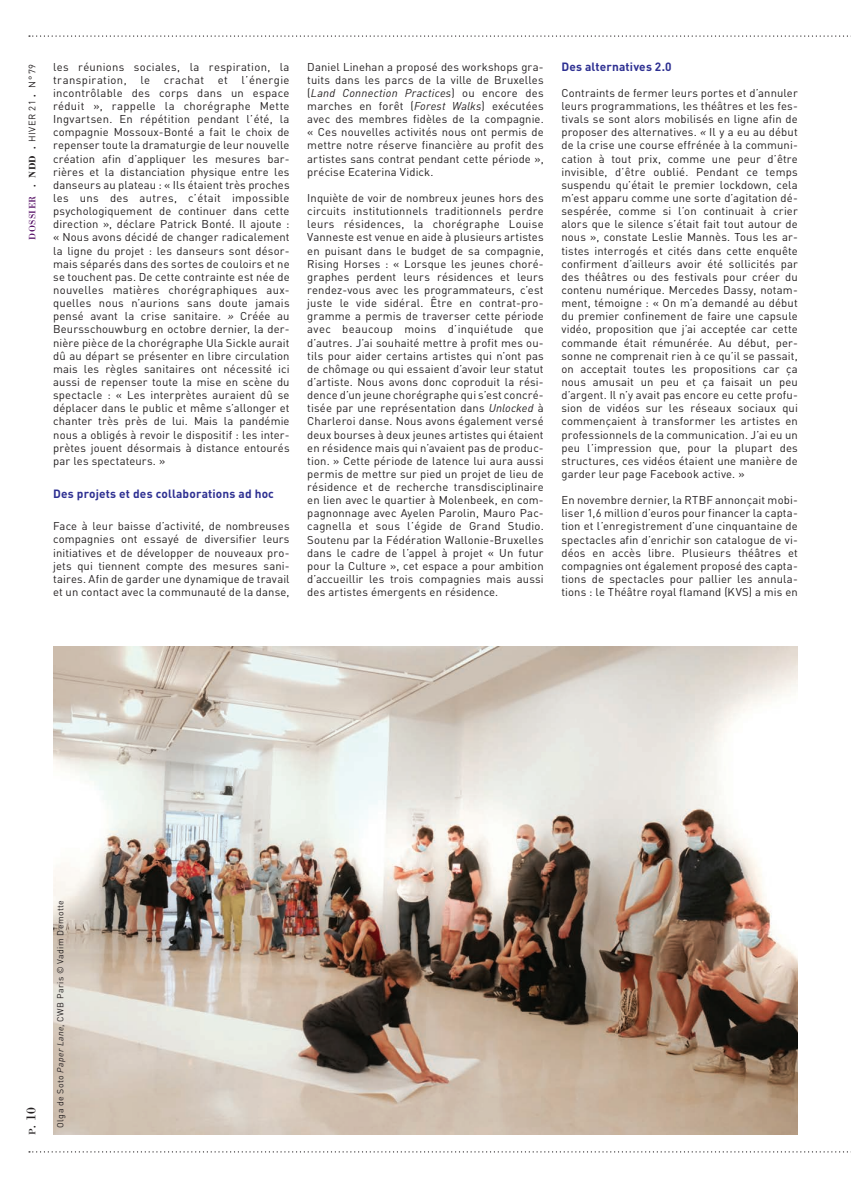
<style>
.page{position:relative;width:851px;height:1188px;background:#fff}
.page>*{position:absolute;margin:0;border:0;box-sizing:border-box;transform-origin:0 0}
.t1{font:13.75px "Bodoni Std";color:#231f20}
.Intro_Bodytexte{font:700 11.88px "DINOT";letter-spacing:.01em;color:#2e3092}
.Bodytexte{font:11.25px/13.1px "DINOT";letter-spacing:.01em;color:#231f20;text-align:justify}
.t2{font:9.38px "DINOT";letter-spacing:.055em;color:#231f20}
.Crédits{font:8.75px "DINOT";letter-spacing:.045em;color:#231f20}
.s1{font-family:"Bodoni Std";font-size:9.62px;color:#520b63}
.s2{font-family:"Bodoni Std";font-size:13.75px}
.s3{font-family:"Bodoni Std";font-weight:700;font-size:9.62px}
.s4{font-style:italic}
.s5{font-size:9.62px}
.s6{font-style:inherit}
</style>
<div class="page">
<svg style="left:29px;top:35px;width:822px;height:2px"></svg>
<svg style="left:29px;top:1151px;width:822px;height:1px"></svg>
<img style="left:53px;top:646px;width:744px;height:488px">
<p class="t2" style="left:26px;top:240px;width:177px;rotate:-90deg"><span class="s1">dossier</span> <span class="s2">.</span> <span class="s3">ndd</span> <span class="s2">.</span> HIVER 21 <span class="s2">.</span> N° 79</p>
<p class="Bodytexte" style="left:53px;top:60px;width:238px">les réunions sociales, la respiration, la transpiration, le crachat et l’énergie incontrôlable des corps dans un espace réduit », rappelle la chorégraphe Mette Ingvartsen. En répétition pendant l’été, la compagnie Mossoux-Bonté a fait le choix de repenser toute la dramaturgie de leur nouvelle création afin d’appliquer les mesures bar&shy;rières et la distanciation physique entre les danseurs au plateau : « Ils étaient très proches les uns des autres, c’était impossible psychologiquement de continuer dans cette direction », déclare Patrick Bonté. Il ajoute : « Nous avons décidé de changer radicalement la ligne du projet : les danseurs sont désor&shy;mais séparés dans des sortes de couloirs et ne se touchent pas. De cette contrainte est née de nouvelles matières chorégraphiques aux&shy;quelles nous n’aurions sans doute jamais pensé avant la crise sanitaire. <span class="s4">»</span> Créée au Beursschouwburg en octobre dernier, la der&shy;nière pièce de la chorégraphe Ula Sickle aurait dû au départ se présenter en libre circulation mais les règles sanitaires ont nécessité ici aussi de repenser toute la mise en scène du spectacle : « Les interprètes auraient dû se déplacer dans le public et même s’allonger et chanter très près de lui. Mais la pandémie nous a obligés à revoir le dispositif : les inter&shy;prètes jouent désormais à distance entourés par les spectateurs. »</p>
<p class="Intro_Bodytexte" style="left:53px;top:485px;width:222px">Des projets et des collaborations ad hoc</p>
<p class="Bodytexte" style="left:53px;top:519px;width:238px">Face à leur baisse d’activité, de nombreuses compagnies ont essayé de diversifier leurs initiatives et de développer de nouveaux pro&shy;jets qui tiennent compte des mesures sani&shy;taires. Afin de garder une dynamique de travail et un contact avec la communauté de la danse,</p>
<p class="Bodytexte" style="left:307px;top:60px;width:238px">Daniel Linehan a proposé des workshops gra&shy;tuits dans les parcs de la ville de Bruxelles (<span class="s4">Land Connection Practices</span>) ou encore des marches en forêt (<span class="s4">Forest Walks</span>) exécutées avec des membres fidèles de la compagnie. « Ces nouvelles activités nous ont permis de mettre notre réserve financière au profit des artistes sans contrat pendant cette période », précise Ecaterina Vidick.</p>
<p class="Bodytexte" style="left:307px;top:191px;width:238px">Inquiète de voir de nombreux jeunes hors des circuits institutionnels traditionnels perdre leurs résidences, la chorégraphe Louise Vanneste est venue en aide à plusieurs artistes en puisant dans le budget de sa compagnie, Rising Horses : « Lorsque les jeunes choré&shy;graphes perdent leurs résidences et leurs rendez-vous avec les programmateurs, c’est juste le vide sidéral. Être en contrat-pro&shy;gramme a permis de traverser cette période avec beaucoup moins d’inquiétude que d’autres. J’ai souhaité mettre à profit mes ou&shy;tils pour aider certains artistes qui n’ont pas de chômage ou qui essaient d’avoir leur statut d’artiste. Nous avons donc coproduit la rési&shy;dence d’un jeune chorégraphe qui s’est concré&shy;tisée par une représentation dans <span class="s4">Unlocked</span> à Charleroi danse. Nous avons également versé deux bourses à deux jeunes artistes qui étaient en résidence mais qui n’avaient pas de produc&shy;tion. » Cette période de latence lui aura aussi permis de mettre sur pied un projet de lieu de résidence et de recherche transdisciplinaire en lien avec le quartier à Molenbeek, en com&shy;pagnonnage avec Ayelen Parolin, Mauro Pac&shy;cagnella et sous l’égide de Grand Studio.<br>Soutenu par la Fédération Wallonie-Bruxelles dans le cadre de l’appel à projet « Un futur pour la Culture », cet espace a pour ambition d’accueillir les trois compagnies mais aussi des artistes émergents en résidence.</p>
<p class="Intro_Bodytexte" style="left:561px;top:58px;width:112px">Des alternatives 2.0</p>
<p class="Bodytexte" style="left:561px;top:86px;width:238px">Contraints de fermer leurs portes et d’annuler leurs programmations, les théâtres et les fes&shy;tivals se sont alors mobilisés en ligne afin de proposer des alternatives. <span class="s4">«</span> Il y a eu au début de la crise une course effrénée à la communi&shy;cation à tout prix, comme une peur d’être invisible, d’être oublié. Pendant ce temps suspendu qu’était le premier lockdown, cela m’est apparu comme une sorte d’agitation dé&shy;sespérée, comme si l’on continuait à crier alors que le silence s’était fait tout autour de nous », constate Leslie Mannès. Tous les ar&shy;tistes interrogés et cités dans cette enquête confirment d’ailleurs avoir été sollicités par des théâtres ou des festivals pour créer du contenu numérique. Mercedes Dassy, notam&shy;ment, témoigne : « On m’a demandé au début du premier confinement de faire une capsule vidéo, proposition que j’ai acceptée car cette commande était rémunérée. Au début, per&shy;sonne ne comprenait rien à ce qu’il se passait, on acceptait toutes les propositions car ça nous amusait un peu et ça faisait un peu d’argent. Il n’y avait pas encore eu cette profu&shy;sion de vidéos sur les réseaux sociaux qui commençaient à transformer les artistes en professionnels de la communication. J’ai eu un peu l’impression que, pour la plupart des structures, ces vidéos étaient une manière de garder leur page Facebook active. »</p>
<p class="Bodytexte" style="left:561px;top:493px;width:238px">En novembre dernier, la RTBF annonçait mobi&shy;liser 1,6 million d’euros pour financer la capta&shy;tion et l’enregistrement d’une cinquantaine de spectacles afin d’enrichir son catalogue de vi&shy;déos en accès libre. Plusieurs théâtres et compagnies ont également proposé des capta&shy;tions de spectacles pour pallier les annula&shy;tions : le Théâtre royal flamand (KVS) a mis en</p>
<p class="t1" style="left:23px;top:1134px;width:29px;rotate:-90deg"><span class="s5">p</span><span class="s6">.</span> 10</p>
<p class="Crédits" style="left:55px;top:1127px;width:229px;rotate:-90deg">Olga de Soto <span class="s4">Paper Lane</span>, CWB Paris © Vadim Demotte</p>
</div>
